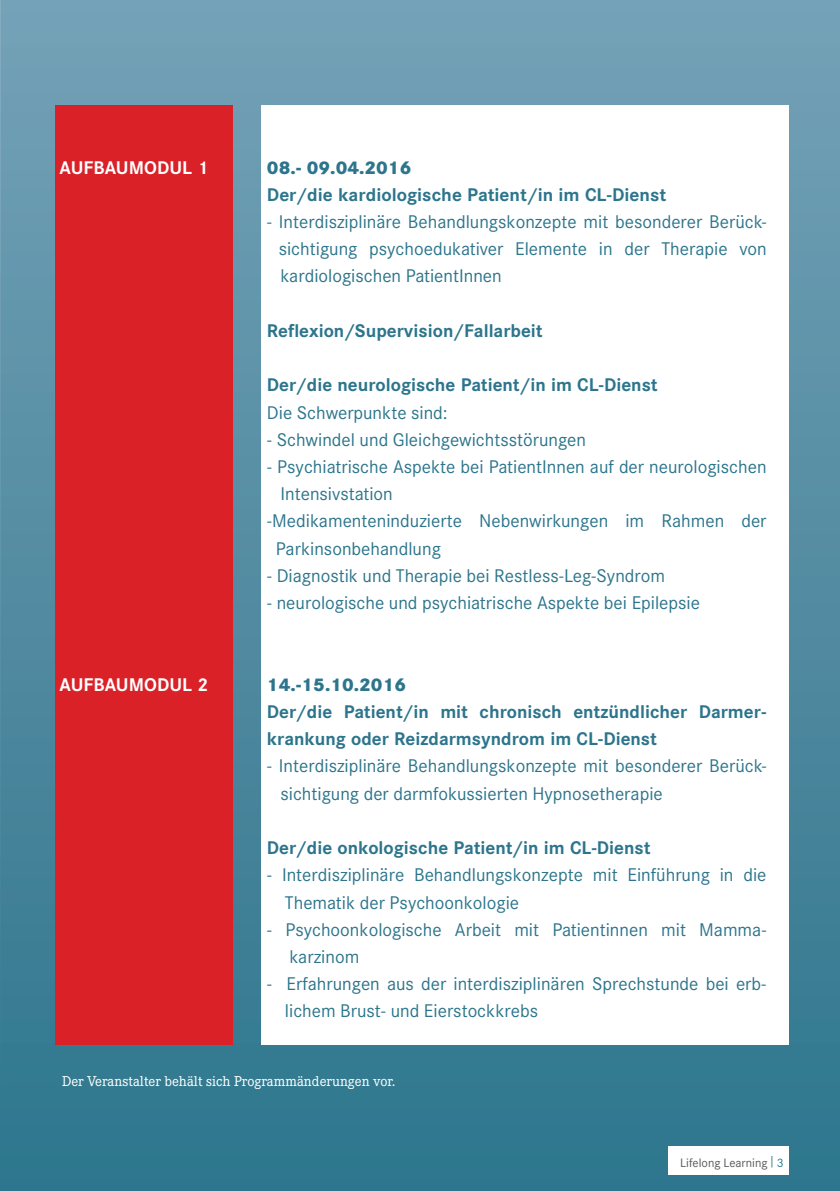
<style>
.page{position:relative;width:840px;height:1191px;background:#fff}
.page>*{position:absolute;margin:0;border:0;box-sizing:border-box;transform-origin:0 0}
.Fließtext_A5{font:18px/27.2px "Corporate S";color:#2c758c}
.Fließtext_A5-2{font:700 18px/27.2px "Corporate S";color:#2c758c}
.Fließtext_A5-3{font:800 18px "Corporate S";color:#2c758c}
.Fließtext_A5-4{font:700 18px "Corporate S";color:#fff}
.Fließtext_A5-5{font:14px "Corporate E";color:#fff}
.Paginierung_A5{font:12px "Corporate S";color:#57585a}
.s1{color:#2c758c}
</style>
<div class="page">
<div style="left:0;top:0;width:839px;height:1191px;background:linear-gradient(to bottom,#78a1b6,#33778d)"></div>
<div style="left:668px;top:1146px;width:120px;height:28px;background:#fff"></div>
<div style="left:261px;top:105px;width:527px;height:939px;background:#fff"></div>
<div style="left:55px;top:105px;width:177px;height:939px;background:#da2128"></div>
<p class="Fließtext_A5-4" style="left:60px;top:156px;width:150px">AUFBAUMODUL 1</p>
<p class="Fließtext_A5-4" style="left:60px;top:673px;width:150px">AUFBAUMODUL 2</p>
<p class="Fließtext_A5-3" style="left:267px;top:156px;width:146px">08.- 09.04.2016</p>
<p class="Fließtext_A5-2" style="left:267px;top:181px;width:400px">Der/die kardiologische Patient/in im CL-Dienst</p>
<p class="Fließtext_A5" style="left:278px;top:208px;width:489px;text-align:justify;text-indent:-12px">- Interdisziplinäre Behandlungskonzepte mit besonderer Berück&shy;sichtigung psychoedukativer Elemente in der Therapie von kardiologischen PatientInnen</p>
<p class="Fließtext_A5-2" style="left:267px;top:317px;width:277px">Reflexion/Supervision/Fallarbeit</p>
<p class="Fließtext_A5-2" style="left:267px;top:372px;width:392px">Der/die neurologische Patient/in im CL-Dienst</p>
<p class="Fließtext_A5" style="left:267px;top:399px;width:182px">Die Schwerpunkte sind:</p>
<p class="Fließtext_A5" style="left:267px;top:426px;width:320px">- Schwindel und Gleichgewichtsstörungen</p>
<p class="Fließtext_A5" style="left:280px;top:453px;width:487px;text-indent:-14px">- Psychiatrische Aspekte bei PatientInnen auf der neurologischen<br>Intensivstation</p>
<p class="Fließtext_A5" style="left:276px;top:508px;width:492px;text-indent:-9px">-Medikamenteninduzierte Nebenwirkungen im Rahmen der<br>Parkinsonbehandlung</p>
<p class="Fließtext_A5" style="left:267px;top:562px;width:399px">- Diagnostik und Therapie bei Restless-Leg-Syndrom</p>
<p class="Fließtext_A5" style="left:267px;top:589px;width:434px">- neurologische und psychiatrische Aspekte bei Epilepsie</p>
<p class="Fließtext_A5-3" style="left:267px;top:673px;width:141px">14.-15.10.2016</p>
<p class="Fließtext_A5-2" style="left:267px;top:698px;width:501px">Der/die Patient/in mit chronisch entzündlicher Darmer&shy;krankung oder Reizdarmsyndrom im CL-Dienst</p>
<p class="Fließtext_A5" style="left:280px;top:752px;width:487px;text-indent:-14px">- Interdisziplinäre Behandlungskonzepte mit besonderer Berück&shy;sichtigung der darmfokussierten Hypnosetherapie</p>
<p class="Fließtext_A5-2" style="left:267px;top:834px;width:385px">Der/die onkologische Patient/in im CL-Dienst</p>
<p class="Fließtext_A5" style="left:285px;top:861px;width:483px;text-indent:-18px">- Interdisziplinäre Behandlungskonzepte mit Einführung in die<br>Thematik der Psychoonkologie</p>
<p class="Fließtext_A5" style="left:289px;top:916px;width:478px;text-indent:-22px">- Psychoonkologische Arbeit mit Patientinnen mit Mamma&shy;karzinom</p>
<p class="Fließtext_A5" style="left:285px;top:970px;width:483px;text-indent:-18px">- Erfahrungen aus der interdisziplinären Sprechstunde bei erb&shy;lichem Brust- und Eierstockkrebs</p>
<p class="Fließtext_A5-5" style="left:62px;top:1072px;width:334px">Der Veranstalter behält sich Programmänderungen vor.</p>
<p class="Paginierung_A5" style="left:679px;top:1156px;width:105px">Lifelong Learning <sup>|</sup> <span class="s1">3</span></p>
</div>
